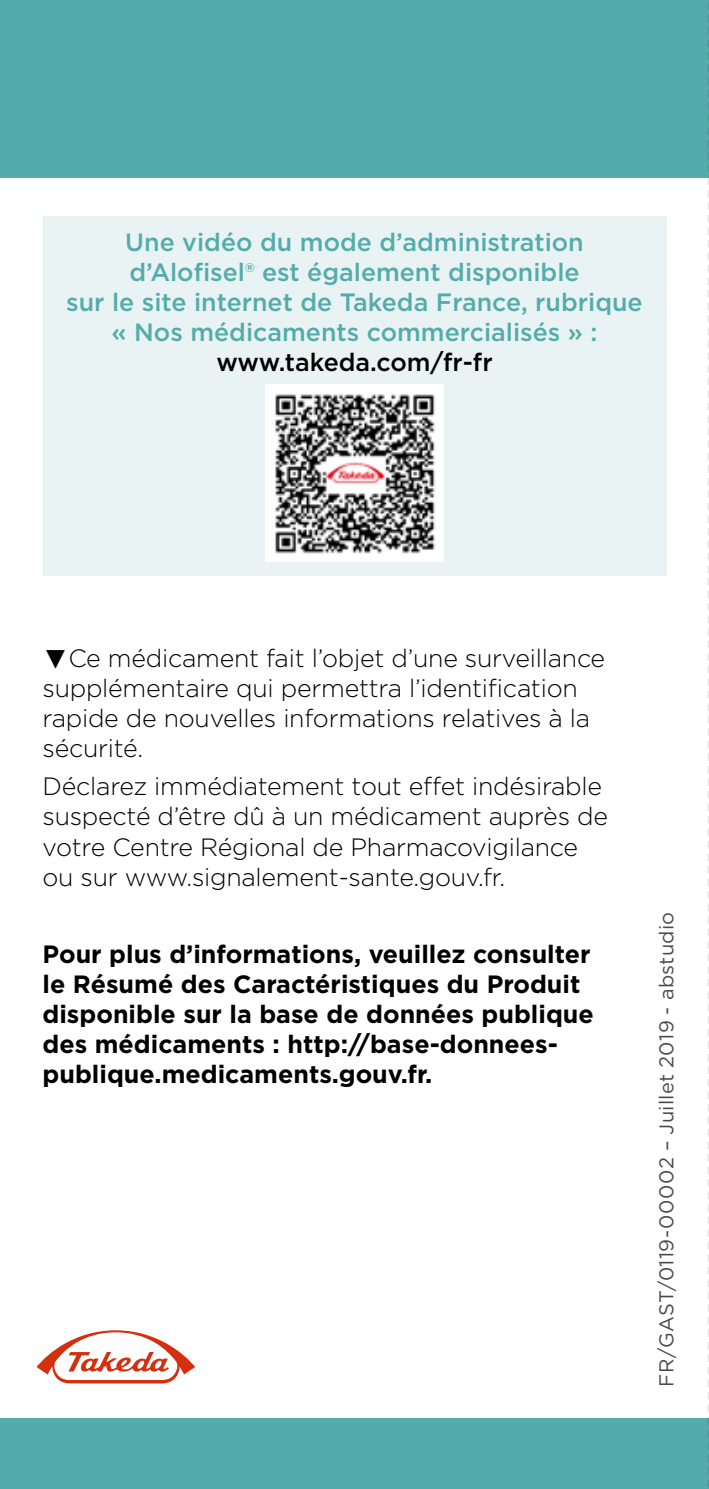
<style>
.page{position:relative;width:709px;height:1489px;background:#fff}
.page>*{position:absolute;margin:0;border:0;box-sizing:border-box;transform-origin:0 0}
.t1{font:300 25px/30px "Gotham";letter-spacing:-.01em;color:#000}
.t2{font:700 25px/30px "Gotham";color:#000}
.t3{font:500 25px/30px "Gotham";color:#53acab;text-align:center}
.t4{font:500 25px "Gotham";color:#000}
.t5{font:20px "Gotham";letter-spacing:.015em;color:#4a4a49}
.s1{font-family:"Montserrat";font-size:43.75px}
</style>
<div class="page">
<div style="left:0;top:0;width:709px;height:177px;background:#53acab"></div>
<div style="left:0;top:1417px;width:709px;height:71px;background:#53acab"></div>
<div style="left:43px;top:216px;width:623px;height:359px;background:#eaf3f3"></div>
<img style="left:266px;top:384px;width:177px;height:177px">
<svg style="left:36px;top:1330px;width:159px;height:54px"></svg>
<svg style="left:707px;top:2px;width:2px;height:1485px"></svg>
<p class="t3" style="left:66px;top:226px;width:578px">Une vidéo du mode d’administration d’Alofisel® est également disponible<br>sur le site internet de Takeda France, rubrique « Nos médicaments commercialisés » :</p>
<p class="t4" style="left:216px;top:345px;width:278px">www.takeda.com/fr-fr</p>
<p class="t1" style="left:43px;top:642px;width:564px"><span class="s1">▼</span>Ce médicament fait l’objet d’une surveillance supplémentaire qui permettra l’identification rapide de nouvelles informations relatives à la sécurité.</p>
<p class="t1" style="left:43px;top:771px;width:567px">Déclarez immédiatement tout effet indésirable suspecté d’être dû à un médicament auprès de votre Centre Régional de Pharmacovigilance ou sur www.signalement-sante.gouv.fr.</p>
<p class="t2" style="left:43px;top:938px;width:553px">Pour plus d’informations, veuillez consulter le Résumé des Caractéristiques du Produit disponible sur la base de données publique des médicaments : http://base-donnees&shy;publique.medicaments.gouv.fr.</p>
<p class="t5" style="left:653px;top:1386px;width:476px;rotate:-90deg">FR/GAST/0119-00002 – Juillet 2019 - abstudio</p>
</div>
